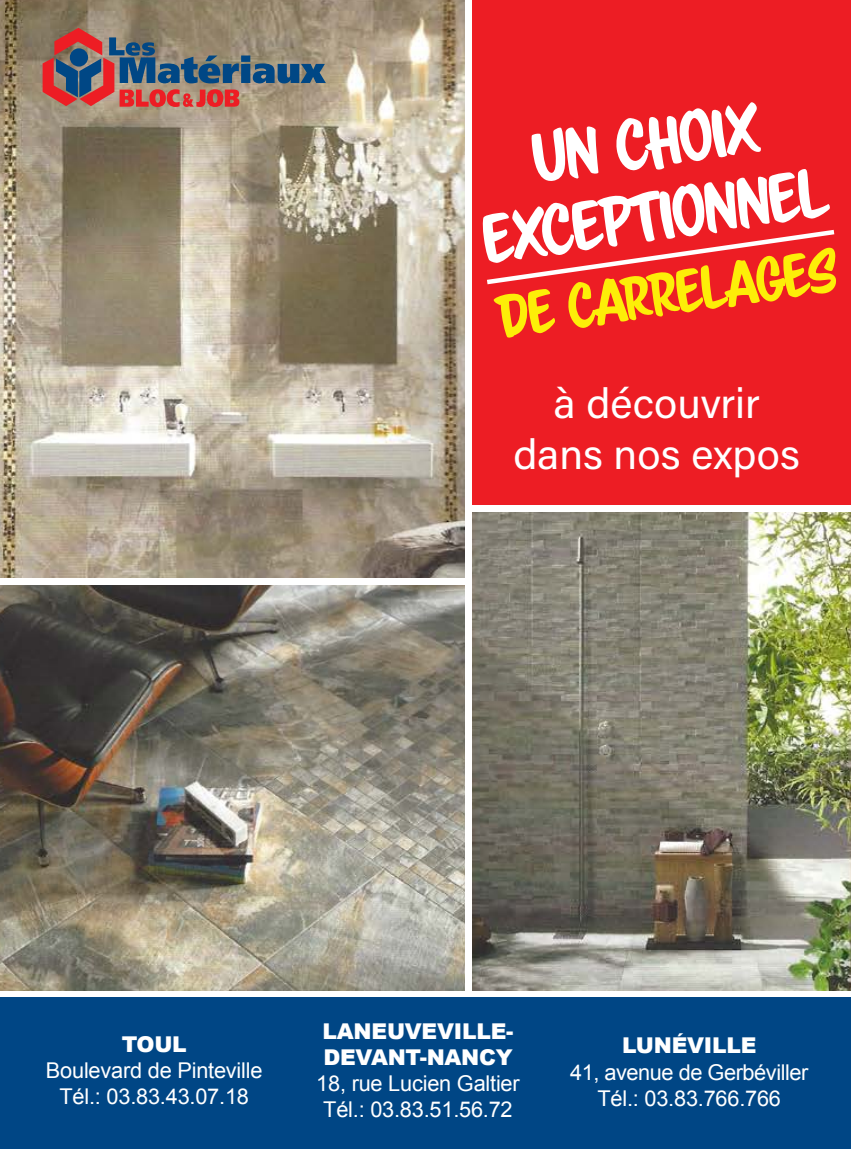
<style>
.page{position:relative;width:851px;height:1149px;background:#fff}
.page>*{position:absolute;margin:0;border:0;box-sizing:border-box;transform-origin:0 0}
.t1{font:42px/50.4px "Acumin Pro";color:#fff;text-align:center}
.t2{font:21.75px/26.1px "Arial";letter-spacing:-.01em;color:#fff;text-align:center}
.t3{font:900 21.75px/26.1px "Arial";letter-spacing:-.01em;color:#fff}
</style>
<div class="page">
<div style="left:0;top:996px;width:850px;height:152px;background:#004685"></div>
<div style="left:472px;top:0;width:378px;height:504px;background:#ed1d24"></div>
<img style="left:0;top:0;width:465px;height:577px">
<img style="left:0;top:585px;width:465px;height:404px">
<img style="left:472px;top:513px;width:378px;height:476px">
<svg style="left:43px;top:28px;width:283px;height:79px;background:#876f6e"></svg>
<svg style="left:482px;top:102px;width:354px;height:235px"></svg>
<h1 class="t1" style="left:513px;top:376px;width:288px">à découvrir dans nos expos</h1>
<p class="t3" style="left:122px;top:1030px;width:67px">TOUL</p>
<p class="t2" style="left:46px;top:1057px;width:218px">Boulevard de Pinteville<br>Tél.: 03.83.43.07.18</p>
<p class="t3" style="left:322px;top:1016px;width:192px">LANEUVEVILLE-<br>DEVANT-NANCY</p>
<p class="t2" style="left:316px;top:1069px;width:205px">18, rue Lucien Galtier<br>Tél.: 03.83.51.56.72</p>
<p class="t3" style="left:622px;top:1031px;width:136px">LUNÉVILLE</p>
<p class="t2" style="left:570px;top:1058px;width:240px">41, avenue de Gerbéviller<br>Tél.: 03.83.766.766</p>
</div>
